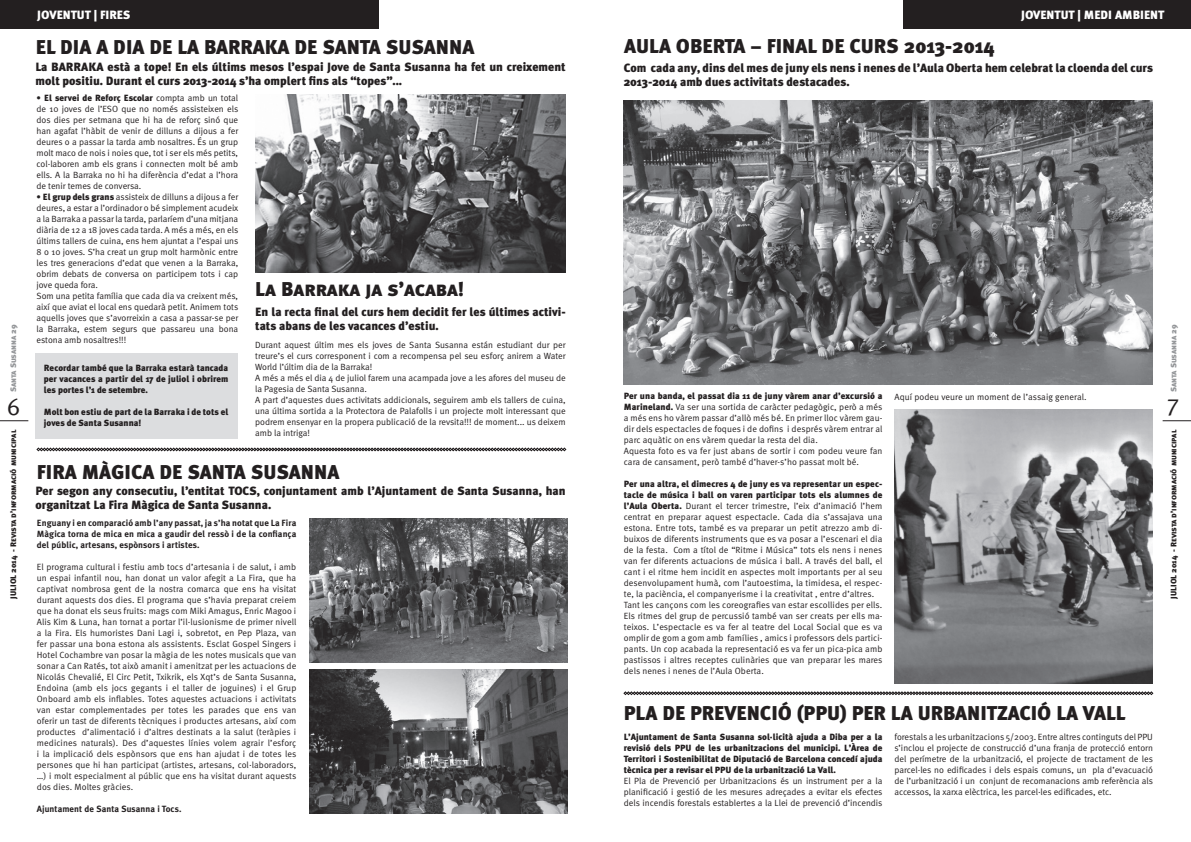
<style>
.page{position:relative;width:1191px;height:842px;background:#fff}
.page>*{position:absolute;margin:0;border:0;box-sizing:border-box;transform-origin:0 0}
.t1{font:24px "Meta Plus Normal Caps";color:#231f20}
.t2{font:20px "Meta Black Caps";color:#231f20}
.t3{font:900 12px/14px "Meta Plus";color:#231f20}
.t4{font:12px "Meta Black Caps";color:#fff}
.t5{font:9px/11px "Meta Normal";color:#231f20}
.t6{font:900 9px/11px "Meta Plus";color:#231f20}
.t7{font:700 9px/11px "Meta Plus";letter-spacing:.01em;color:#231f20;text-align:justify}
.t8{font:8px "Meta Black Caps";color:#231f20}
.t9{font:8px "Meta Black Caps";letter-spacing:-.015em;color:#939598}
.s1{font-family:"Meta Normal";font-weight:400}
.s2{font-family:"Meta Plus";font-weight:900}
</style>
<div class="page">
<div style="left:35px;top:354px;width:203px;height:85px;background:#dcdddf"></div>
<div style="left:903px;top:0;width:288px;height:28px;background:#231f20"></div>
<div style="left:0;top:0;width:378px;height:28px;background:#231f20"></div>
<svg style="left:1162px;top:420px;width:29px;height:1px"></svg>
<svg style="left:0;top:420px;width:28px;height:1px"></svg>
<svg style="left:37px;top:448px;width:529px;height:3px;background:#5c595a"></svg>
<svg style="left:623px;top:691px;width:530px;height:4px;background:#797777"></svg>
<img style="left:255px;top:95px;width:311px;height:178px">
<img style="left:309px;top:518px;width:258px;height:144px">
<img style="left:309px;top:670px;width:258px;height:144px">
<img style="left:624px;top:101px;width:529px;height:283px">
<img style="left:894px;top:410px;width:259px;height:273px">
<h3 class="t4" style="left:37px;top:8px;width:95px">JOVENTUT | FIRES</h3>
<h3 class="t4" style="left:1021px;top:8px;width:145px">JOVENTUT | MEDI AMBIENT</h3>
<h2 class="t2" style="left:624px;top:34px;width:372px">AULA OBERTA – FINAL DE CURS 2013-2014</h2>
<h2 class="t2" style="left:36px;top:35px;width:36px">EL DIA</h2>
<h2 class="t2" style="left:96px;top:35px;width:28px">A DIA</h2>
<h2 class="t2" style="left:149px;top:35px;width:80px">DE LA BARRA</h2>
<h2 class="t2" style="left:265px;top:35px;width:83px">KA DE SANTA</h2>
<h2 class="t2" style="left:386px;top:35px;width:27px">SUSANNA</h2>
<h3 class="t3" style="left:35px;top:60px;width:532px">La BARRAKA està a tope! En els últims mesos l’espai Jove de Santa Susanna ha fet un creixement molt positiu. Durant el curs 2013-2014 s’ha omplert fins als “topes”...</h3>
<h3 class="t3" style="left:624px;top:60px;width:530px">Com cada any, dins del mes de juny els nens i nenes de l’Aula Oberta hem celebrat la cloenda del curs<br>2013-2014 amb dues activitats destacades.</h3>
<p class="t6" style="left:37px;top:93px;width:203px">• El servei de Reforç Escolar <span class="s1">compta amb un total</span></p>
<p class="t5" style="left:37px;top:104px;width:203px;text-align:justify">de 10 joves de l’ESO que no només assisteixen els dos dies per setmana que hi ha de reforç sinó que han agafat l’hàbit de venir de dilluns a dijous a fer deures o a passar la tarda amb nosaltres. És un grup molt maco de nois i noies que, tot i ser els més petits, col·laboren amb els grans i connecten molt bé amb ells. A la Barraka no hi ha diferència d’edat a l’hora de tenir temes de conversa.</p>
<p class="t5" style="left:37px;top:192px;width:203px"><span class="s2">• El grup dels grans</span> assisteix de dilluns a dijous a fer deures, a estar a l’ordinador o bé simplement acudeix a la Barraka a passar la tarda, parlaríem d’una mitjana diària de 12 a 18 joves cada tarda. A més a més, en els últims tallers de cuina, ens hem ajuntat a l’espai uns 8 o 10 joves. S’ha creat un grup molt harmònic entre les tres generacions d’edat que venen a la Barraka, obrim debats de conversa on participem tots i cap jove queda fora.<br>Som una petita família que cada dia va creixent més, així que aviat el local ens quedarà petit. Animem tots aquells joves que s’avorreixin a casa a passar-se per la Barraka, estem segurs que passareu una bona estona amb nosaltres!!!</p>
<h2 class="t2" style="left:255px;top:277px;width:211px">LA BARRAKA JA S’ACABA!</h2>
<h3 class="t3" style="left:255px;top:305px;width:312px">En la recta final del curs hem decidit fer les últimes activi&shy;tats abans de les vacances d’estiu.</h3>
<p class="t9" style="left:8px;top:392px;width:69px;rotate:-90deg">SANTA SUSANNA 29</p>
<p class="t9" style="left:1168px;top:392px;width:69px;rotate:-90deg">SANTA SUSANNA 29</p>
<p class="t5" style="left:255px;top:339px;width:312px">Durant aquest últim mes els joves de Santa Susanna están estudiant dur per treure’s el curs corresponent i com a recompensa pel seu esforç anirem a Water World l’últim dia de la Barraka!<br>A més a més el dia 4 de juliol farem una acampada jove a les afores del museu de la Pagesia de Santa Susanna.<br>A part d’aquestes dues activitats addicionals, seguirem amb els tallers de cuina, una última sortida a la Protectora de Palafolls i un projecte molt interessant que podrem ensenyar en la propera publicació de la revsita!!! de moment... us deixem amb la intriga!</p>
<p class="t6" style="left:44px;top:362px;width:186px;text-align:justify">Recordar també que la Barraka estarà tancada per vacances a partir del 17 de juliol i obrirem les portes l’1 de setembre.</p>
<p class="t6" style="left:44px;top:406px;width:186px">Molt bon estiu de part de la Barraka i de tots el joves de Santa Susanna!</p>
<p class="t6" style="left:624px;top:391px;width:260px">Per una banda, el passat dia 11 de juny vàrem anar d’excursió a</p>
<p class="t5" style="left:624px;top:402px;width:260px"><span class="s2">Marineland.</span> Va ser una sortida de caràcter pedagògic, però a més a més ens ho vàrem passar d’allò més bé. En primer lloc vàrem gau&shy;dir dels espectacles de foques i de dofins i després vàrem entrar al parc aquàtic on ens vàrem quedar la resta del dia.<br>Aquesta foto es va fer just abans de sortir i com podeu veure fan cara de cansament, però també d’haver-s’ho passat molt bé.</p>
<p class="t6" style="left:624px;top:479px;width:260px">Per una altra, el dimecres 4 de juny es va representar un espec&shy;tacle de música i ball on varen participar tots els alumnes de</p>
<p class="t5" style="left:624px;top:501px;width:260px"><span class="s2">l’Aula Oberta.</span> Durant el tercer trimestre, l’eix d’animació l’hem centrat en preparar aquest espectacle. Cada dia s’assajava una estona. Entre tots, també es va preparar un petit atrezzo amb di&shy;buixos de diferents instruments que es va posar a l’escenari el dia de la festa. Com a títol de “Ritme i Música” tots els nens i nenes van fer diferents actuacions de música i ball. A través del ball, el cant i el ritme hem incidit en aspectes molt importants per al seu desenvolupament humà, com l’autoestima, la timidesa, el respec&shy;te, la paciència, el companyerisme i la creativitat , entre d’altres.<br>Tant les cançons com les coreografies van estar escollides per ells.<br>Els ritmes del grup de percussió també van ser creats per ells ma&shy;teixos. L’espectacle es va fer al teatre del Local Social que es va omplir de gom a gom amb famílies , amics i professors dels partici&shy;pants. Un cop acabada la representació es va fer un pica-pica amb pastissos i altres receptes culinàries que van preparar les mares dels nenes i nenes de l’Aula Oberta.</p>
<p class="t5" style="left:894px;top:391px;width:194px">Aquí podeu veure un moment de l’assaig general.</p>
<h1 class="t1" style="left:7px;top:392px;width:14px">6</h1>
<h1 class="t1" style="left:1166px;top:392px;width:14px">7</h1>
<p class="t8" style="left:8px;top:598px;width:170px;rotate:-90deg">JULIOL 2014 - REVISTA D’INFORMACIÓ MUNICIPAL</p>
<p class="t8" style="left:1168px;top:598px;width:170px;rotate:-90deg">JULIOL 2014 - REVISTA D’INFORMACIÓ MUNICIPAL</p>
<h2 class="t2" style="left:37px;top:460px;width:304px">FIRA MÀGICA DE SANTA SUSANNA</h2>
<h3 class="t3" style="left:35px;top:484px;width:532px">Per segon any consecutiu, l’entitat TOCS, conjuntament amb l’Ajuntament de Santa Susanna, han organitzat La Fira Màgica de Santa Susanna.</h3>
<p class="t7" style="left:37px;top:518px;width:261px">Enguany i en comparació amb l’any passat, ja s’ha notat que La Fira Màgica torna de mica en mica a gaudir del ressò i de la confiança del públic, artesans, espònsors i artistes.</p>
<p class="t5" style="left:37px;top:562px;width:261px;text-align:justify">El programa cultural i festiu amb tocs d’artesania i de salut, i amb un espai infantil nou, han donat un valor afegit a La Fira, que ha captivat nombrosa gent de la nostra comarca que ens ha visitat durant aquests dos dies. El programa que s’havia preparat creiem que ha donat els seus fruits: mags com Miki Amagus, Enric Magoo i Alis Kim &amp; Luna, han tornat a portar l’il·lusionisme de primer nivell a la Fira. Els humoristes Dani Lagi i, sobretot, en Pep Plaza, van fer passar una bona estona als assistents. Esclat Gospel Singers i Hotel Cochambre van posar la màgia de les notes musicals que van sonar a Can Ratés, tot això amanit i amenitzat per les actuacions de Nicolás Chevalié, El Circ Petit, Txikrik, els Xqt’s de Santa Susanna, Endoina (amb els jocs gegants i el taller de joguines) i el Grup Onboard amb els inflables. Totes aquestes actuacions i activitats van estar complementades per totes les parades que ens van oferir un tast de diferents tècniques i productes artesans, així com productes d’alimentació i d’altres destinats a la salut (teràpies i medicines naturals). Des d’aquestes línies volem agrair l’esforç i la implicació dels espònsors que ens han ajudat i de totes les persones que hi han participat (artistes, artesans, col·laboradors, …) i molt especialment al públic que ens ha visitat durant aquests dos dies. Moltes gràcies.</p>
<h2 class="t2" style="left:624px;top:701px;width:503px">PLA DE PREVENCIÓ (PPU) PER LA URBANITZACIÓ LA VALL</h2>
<p class="t6" style="left:624px;top:731px;width:260px;text-align:justify">L’Ajuntament de Santa Susanna sol·licità ajuda a Diba per a la revisió dels PPU de les urbanitzacions del municipi. L’Àrea de Territori i Sostenibilitat de Diputació de Barcelona concedí ajuda tècnica per a revisar el PPU de la urbanització La Vall.</p>
<p class="t5" style="left:624px;top:775px;width:260px;text-align:justify">El Pla de Prevenció per Urbanitzacions és un instrument per a la planificació i gestió de les mesures adreçades a evitar els efectes dels incendis forestals establertes a la Llei de prevenció d’incendis</p>
<p class="t5" style="left:894px;top:731px;width:260px;text-align:justify">forestals a les urbanitzacions 5/2003. Entre altres continguts del PPU s’inclou el projecte de construcció d’una franja de protecció entorn del perímetre de la urbanització, el projecte de tractament de les parcel·les no edificades i dels espais comuns, un pla d’evacuació de l’urbanització i un conjunt de recomanacions amb referència als accessos, la xarxa elèctrica, les parcel·les edificades, etc.</p>
<p class="t7" style="left:37px;top:803px;width:146px">Ajuntament de Santa Susanna i Tocs.</p>
</div>
